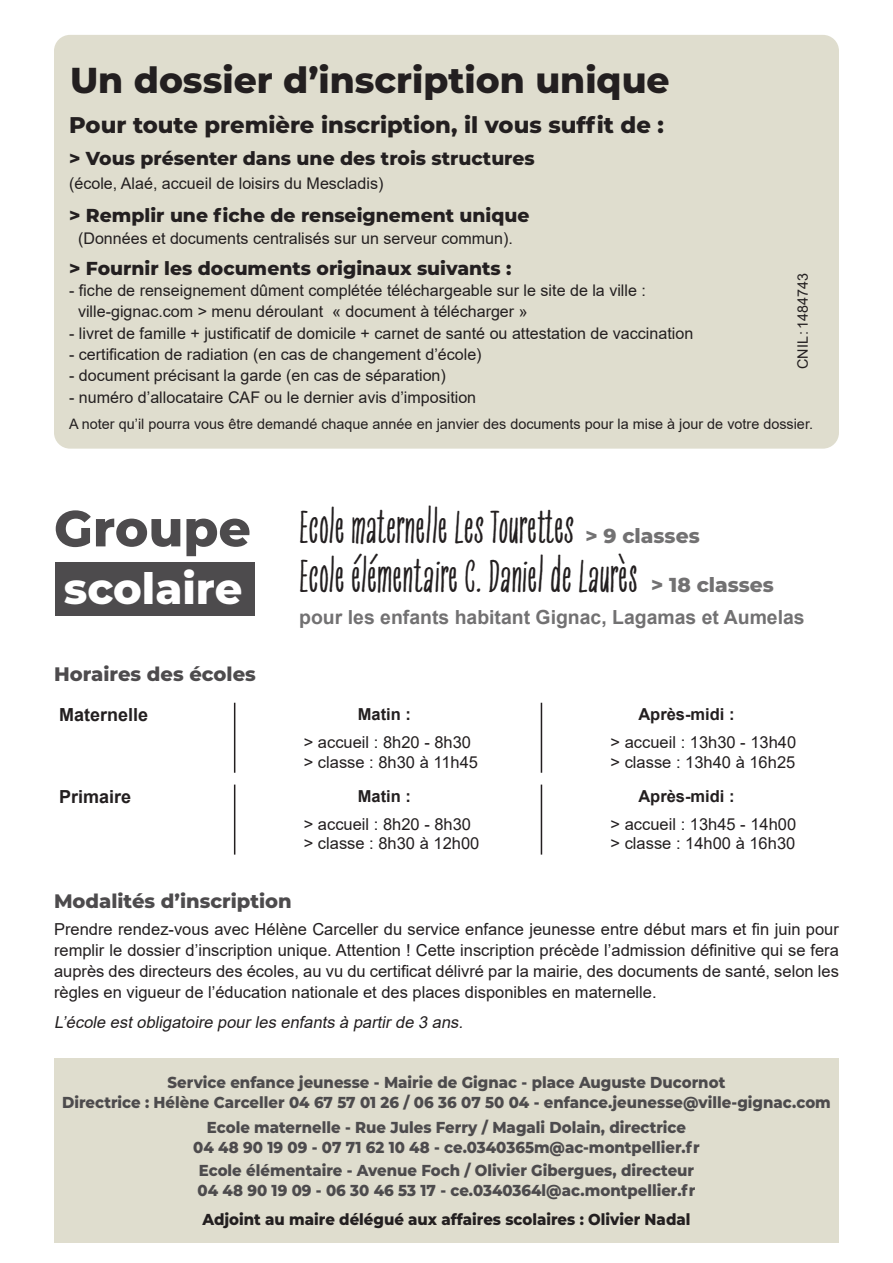
<style>
.page{position:relative;width:893px;height:1263px;background:#fff}
.page>*{position:absolute;margin:0;border:0;box-sizing:border-box;transform-origin:0 0}
.t1{font:800 50.4px "Montserrat";color:#4d4b4d}
.t2{font:condensed 46.2px "Six Hands";color:#231f20}
.t3{font:800 43.2px "Montserrat";color:#fff}
.t4{font:800 36px "Montserrat";color:#231f20}
.t5{font:800 22.65px "Montserrat";color:#231f20}
.t6{font:800 20.25px "Montserrat";color:#727172}
.t7{font:800 19.5px "Montserrat";color:#4d4b4d}
.t8{font:700 19.35px "Arial";color:#727172}
.t9{font:800 18.75px "Montserrat";color:#231f20}
.t10{font:700 18px "Arial";color:#231f20}
.t11{font:16.5px/21px "Arial";color:#231f20;text-align:justify}
.t12{font:italic 16.5px "Arial";color:#231f20}
.t13{font:700 16.5px "Arial";color:#231f20}
.t14{font:16.05px "Arial";color:#231f20}
.t15{font:800 15.9px "Montserrat";color:#4d4b4d;scale:.94 1}
.t16{font:800 15.9px "Montserrat";color:#231f20;scale:.94 1}
.t17{font:14.4px "Arial";color:#231f20}
.t18{font:14.25px "Arial";color:#231f20}
</style>
<div class="page">
<div style="left:54px;top:1058px;width:785px;height:184px;background:#dfddce"></div>
<div style="left:54px;top:35px;width:785px;height:414px;background:#dfddce;border-radius:16px"></div>
<hr style="left:234px;top:703px;width:1px;height:70px;background:#231f20">
<hr style="left:541px;top:703px;width:1px;height:70px;background:#231f20">
<hr style="left:234px;top:784px;width:1px;height:71px;background:#231f20">
<hr style="left:541px;top:784px;width:1px;height:71px;background:#231f20">
<div style="left:55px;top:562px;width:200px;height:53px;background:#4d4b4d"></div>
<p class="t4" style="left:70px;top:54px;width:601px">Un dossier d’inscription unique</p>
<p class="t5" style="left:69px;top:109px;width:596px">Pour toute première inscription, il vous suffit de :</p>
<p class="t9" style="left:69px;top:145px;width:467px">&gt; Vous présenter dans une des trois structures</p>
<p class="t14" style="left:69px;top:173px;width:316px">(école, Alaé, accueil de loisirs du Mescladis)</p>
<p class="t9" style="left:69px;top:201px;width:462px">&gt; Remplir une fiche de renseignement unique</p>
<p class="t14" style="left:78px;top:227px;width:436px">(Données et documents centralisés sur un serveur commun).</p>
<p class="t9" style="left:69px;top:254px;width:444px">&gt; Fournir les documents originaux suivants :</p>
<p class="t14" style="left:69px;top:279px;width:578px">- fiche de renseignement dûment complétée téléchargeable sur le site de la ville :</p>
<p class="t14" style="left:78px;top:300px;width:451px">ville-gignac.com &gt; menu déroulant « document à télécharger »</p>
<p class="t14" style="left:69px;top:322px;width:626px">- livret de famille + justificatif de domicile + carnet de santé ou attestation de vaccination</p>
<p class="t14" style="left:69px;top:343px;width:414px">- certification de radiation (en cas de changement d’école)</p>
<p class="t14" style="left:69px;top:364px;width:378px">- document précisant la garde (en cas de séparation)</p>
<p class="t14" style="left:69px;top:386px;width:409px">- numéro d’allocataire CAF ou le dernier avis d’imposition</p>
<p class="t17" style="left:69px;top:414px;width:745px">A noter qu’il pourra vous être demandé chaque année en janvier des documents pour la mise à jour de votre dossier.</p>
<p class="t18" style="left:793px;top:369px;width:98px;rotate:-90deg">CNIL : 1484743</p>
<p class="t1" style="left:54px;top:492px;width:198px">Groupe</p>
<p class="t3" style="left:64px;top:557px;width:180px">scolaire</p>
<p class="t7" style="left:54px;top:660px;width:203px">Horaires des écoles</p>
<p class="t2" style="left:299px;top:495px;width:276px">Ecole maternelle Les Tourettes</p>
<p class="t6" style="left:585px;top:521px;width:116px">&gt; 9 classes</p>
<p class="t2" style="left:299px;top:544px;width:340px">Ecole élémentaire C. Daniel de Laurès</p>
<p class="t6" style="left:651px;top:570px;width:124px">&gt; 18 classes</p>
<p class="t8" style="left:299px;top:603px;width:507px">pour les enfants habitant Gignac, Lagamas et Aumelas</p>
<p class="t10" style="left:59px;top:702px;width:91px">Maternelle</p>
<p class="t13" style="left:358px;top:702px;width:55px">Matin :</p>
<p class="t11" style="left:304px;top:732px;width:169px">&gt; accueil : 8h20 - 8h30</p>
<p class="t11" style="left:304px;top:751px;width:176px">&gt; classe : 8h30 à 11h45</p>
<p class="t10" style="left:59px;top:784px;width:74px">Primaire</p>
<p class="t13" style="left:358px;top:784px;width:55px">Matin :</p>
<p class="t11" style="left:304px;top:813px;width:169px">&gt; accueil : 8h20 - 8h30</p>
<p class="t11" style="left:304px;top:833px;width:177px">&gt; classe : 8h30 à 12h00</p>
<p class="t13" style="left:638px;top:702px;width:98px">Après-midi :</p>
<p class="t11" style="left:610px;top:732px;width:187px">&gt; accueil : 13h30 - 13h40</p>
<p class="t11" style="left:610px;top:751px;width:186px">&gt; classe : 13h40 à 16h25</p>
<p class="t13" style="left:638px;top:784px;width:98px">Après-midi :</p>
<p class="t11" style="left:610px;top:813px;width:187px">&gt; accueil : 13h45 - 14h00</p>
<p class="t11" style="left:610px;top:833px;width:186px">&gt; classe : 14h00 à 16h30</p>
<p class="t7" style="left:54px;top:886px;width:239px">Modalités d’inscription</p>
<p class="t11" style="left:54px;top:918px;width:786px">Prendre rendez-vous avec Hélène Carceller du service enfance jeunesse entre début mars et fin juin pour remplir le dossier d’inscription unique. Attention ! Cette inscription précède l’admission définitive qui se fera auprès des directeurs des écoles, au vu du certificat délivré par la mairie, des documents de santé, selon les règles en vigueur de l’éducation nationale et des places disponibles en maternelle.</p>
<p class="t12" style="left:54px;top:1010px;width:415px">L’école estobligatoire pourles enfants à partirde 3 ans.</p>
<p class="t15" style="left:168px;top:1071px;width:595px">Service enfance jeunesse - Mairie de Gignac - place Auguste Ducornot</p>
<p class="t15" style="left:62px;top:1091px;width:819px">Directrice : Hélène Carceller 04 67 57 01 26 / 06 36 07 50 04 - enfance.jeunesse@ville-gignac.com</p>
<p class="t15" style="left:207px;top:1115px;width:511px">Ecole maternelle - Rue Jules Ferry / Magali Dolain, directrice</p>
<p class="t15" style="left:193px;top:1135px;width:540px">04 48 90 19 09 - 07 71 62 10 48 - ce.0340365m@ac-montpellier.fr</p>
<p class="t15" style="left:199px;top:1159px;width:528px">Ecole élémentaire - Avenue Foch / Olivier Gibergues, directeur</p>
<p class="t15" style="left:198px;top:1179px;width:531px">04 48 90 19 09 - 06 30 46 53 17 - ce.0340364l@ac.montpellier.fr</p>
<p class="t16" style="left:202px;top:1208px;width:521px">Adjoint au maire délégué aux affaires scolaires : Olivier Nadal</p>
</div>
